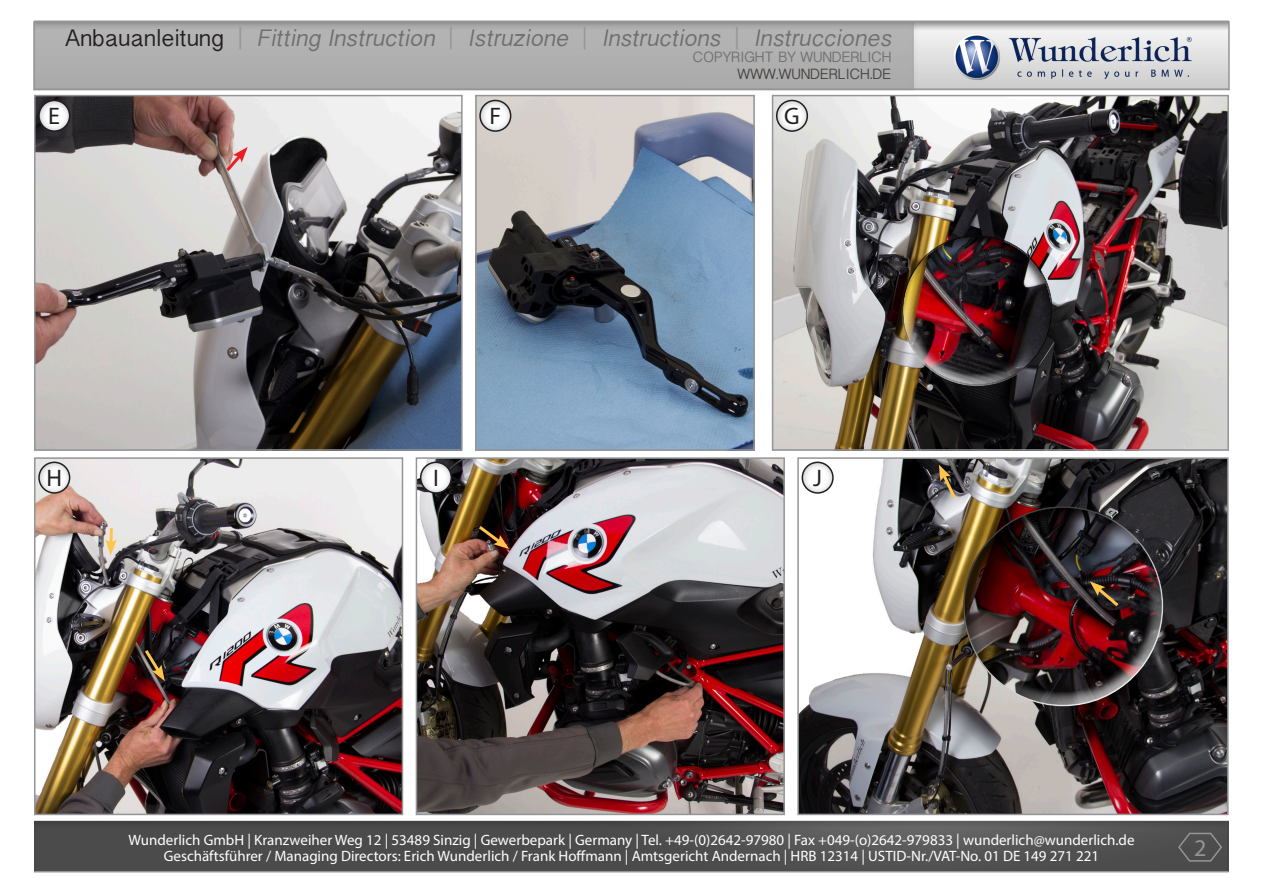
<style>
.page{position:relative;width:1263px;height:893px;background:#fff}
.page>*{position:absolute;margin:0;border:0;box-sizing:border-box;transform-origin:0 0}
.t1{font:italic 24px "Oriya Sangam MN";color:#706e6e}
.t2{font:24px "Myriad Pro";color:#231f20}
.t3{font:24px "Myriad Pro";color:#939598}
.t4{font:15px "Myriad Pro";color:#fff}
.t5{font:15px "Oriya Sangam MN";color:#706e6e}
.t6{font:15px "Oriya Sangam MN";color:#454240}
.s1{font-style:normal;color:#231f20}
.s2{font-style:normal;color:#939598}
</style>
<div class="page">
<img style="left:34px;top:22px;width:1195px;height:850px">
<hr style="left:34px;top:871px;width:1194px;height:1px;background:#939598">
<svg style="left:1177px;top:831px;width:46px;height:31px"></svg>
<img style="left:37px;top:98px;width:423px;height:350px">
<div style="left:34px;top:95px;width:429px;height:356px;border:2px solid #939598"></div>
<img style="left:37px;top:460px;width:363px;height:352px">
<div style="left:34px;top:457px;width:369px;height:358px;border:2px solid #939598"></div>
<img style="left:478px;top:98px;width:274px;height:350px">
<div style="left:475px;top:95px;width:280px;height:356px;border:2px solid #939598"></div>
<svg style="left:223px;top:147px;width:25px;height:27px"></svg>
<img style="left:775px;top:98px;width:451px;height:350px">
<div style="left:772px;top:95px;width:457px;height:356px;border:2px solid #939598"></div>
<svg style="left:105px;top:525px;width:12px;height:30px"></svg>
<svg style="left:142px;top:647px;width:23px;height:34px"></svg>
<img style="left:419px;top:460px;width:363px;height:352px">
<div style="left:416px;top:457px;width:369px;height:358px;border:2px solid #939598"></div>
<img style="left:800px;top:460px;width:425px;height:352px">
<div style="left:797px;top:457px;width:431px;height:358px;border:2px solid #939598"></div>
<div style="left:972px;top:542px;width:193px;height:165px;background:#fff;opacity:.75"></div>
<div style="left:963px;top:504px;width:195px;height:177px;background:#231f20;opacity:.75"></div>
<svg style="left:476px;top:523px;width:33px;height:26px"></svg>
<svg style="left:1090px;top:581px;width:32px;height:28px"></svg>
<svg style="left:939px;top:465px;width:19px;height:37px"></svg>
<div style="left:900px;top:285px;width:153px;height:102px;background:#fff;opacity:.75"></div>
<div style="left:900px;top:233px;width:154px;height:129px;background:#231f20;opacity:.75"></div>
<hr style="left:34px;top:88px;width:1195px;height:2px;background:#939598">
<hr style="left:1228px;top:21px;width:2px;height:69px;background:#939598">
<hr style="left:33px;top:21px;width:2px;height:69px;background:#939598">
<hr style="left:34px;top:21px;width:1195px;height:1px;background:#939598">
<svg style="left:39px;top:100px;width:31px;height:31px"></svg>
<div style="left:38px;top:100px;width:32px;height:32px;border:2px solid #231f20;border-radius:50%"></div>
<svg style="left:480px;top:100px;width:31px;height:31px"></svg>
<div style="left:479px;top:100px;width:32px;height:32px;border:2px solid #231f20;border-radius:50%"></div>
<svg style="left:777px;top:100px;width:30px;height:31px"></svg>
<div style="left:776px;top:100px;width:32px;height:32px;border:2px solid #231f20;border-radius:50%"></div>
<svg style="left:39px;top:462px;width:31px;height:31px"></svg>
<div style="left:38px;top:462px;width:32px;height:32px;border:2px solid #231f20;border-radius:50%"></div>
<svg style="left:421px;top:462px;width:30px;height:31px"></svg>
<div style="left:420px;top:462px;width:32px;height:32px;border:2px solid #231f20;border-radius:50%"></div>
<svg style="left:802px;top:462px;width:31px;height:31px"></svg>
<div style="left:801px;top:462px;width:33px;height:32px;border:2px solid #231f20;border-radius:50%"></div>
<p class="t1" style="left:65px;top:24px;width:833px"><span class="s1">A n b a u a n l e i t u n g</span> <span class="s2">|</span> Fitting Instruction <span class="s2">|</span> Istruzione <span class="s2">|</span> Instructions <span class="s2">|</span> Instrucciones</p>
<p class="t6" style="left:738px;top:66px;width:155px">WWW.WUNDERLICH.DE</p>
<p class="t5" style="left:693px;top:49px;width:200px">COPYRIGHT BY WUNDERLICH</p>
<p class="t2" style="left:48px;top:101px;width:13px">E</p>
<p class="t2" style="left:489px;top:101px;width:13px">F</p>
<p class="t2" style="left:784px;top:101px;width:17px">G</p>
<p class="t2" style="left:46px;top:463px;width:17px">H</p>
<p class="t2" style="left:433px;top:463px;width:7px">I</p>
<p class="t2" style="left:813px;top:463px;width:10px">J</p>
<p class="t4" style="left:128px;top:830px;width:1007px">Wunderlich GmbH | Kranzweiher Weg 12 | 53489 Sinzig | Gewerbepark | Germany | Tel. +49-(0)2642-97980 | Fax +049-(o)2642-979833 | wunderlich@wunderlich.de</p>
<p class="t4" style="left:164px;top:847px;width:937px">Geschäftsführer / Managing Directors: Erich Wunderlich / Frank Hoffmann | Amtsgericht Andernach | HRB 12314 | USTID-Nr./VAT-No. 01 DE 149 271 221</p>
<p class="t3" style="left:1194px;top:833px;width:14px">2</p>
</div>
